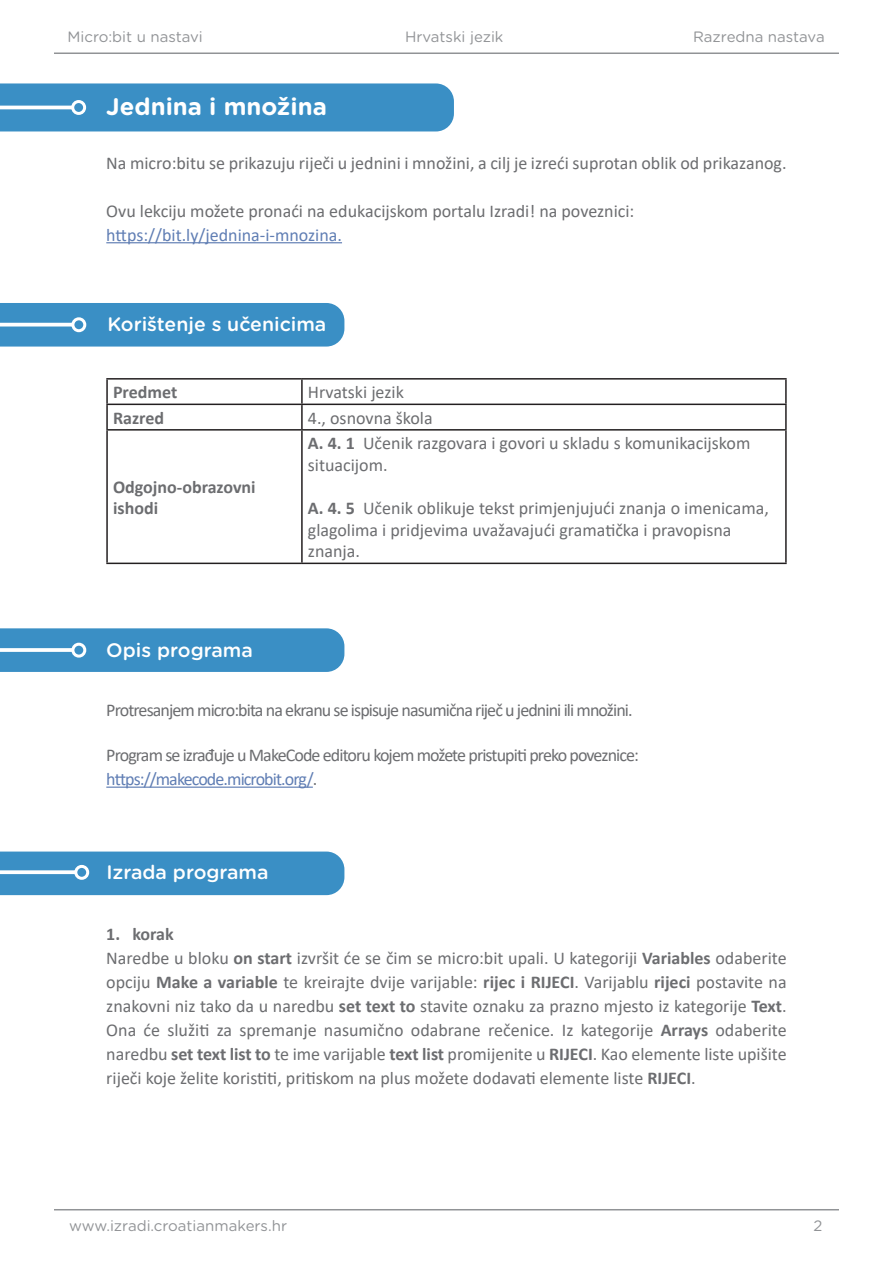
<style>
.page{position:relative;width:893px;height:1263px;background:#fff}
.page>*{position:absolute;margin:0;border:0;box-sizing:border-box;transform-origin:0 0}
.t1{font:700 24px "Gotham Rounded";color:#fff}
.t2{font:500 19.5px "Gotham Rounded";color:#fff}
.t3{font:18px/24px "Calibri";color:#6c6d70}
.t4{font:18px "Calibri";letter-spacing:-.05em;color:#6c6d70}
.List_Paragraph{font:700 18px/21.6px "Calibri";color:#6c6d70}
.t5{font:18px "Calibri";color:#607eb4}
.t6{font:18px "Calibri";letter-spacing:-.05em;color:#607eb4}
.t7{font:15px "Gotham Rounded";color:#919396}
.s1{font-weight:700}
.s2{color:#6c6d70}
</style>
<div class="page">
<hr style="left:54px;top:53px;width:785px;height:1px;background:#919396">
<hr style="left:54px;top:1209px;width:785px;height:1px;background:#919396">
<div style="left:0;top:83px;width:454px;height:48px;background:#3a8fc5"></div>
<hr style="left:106px;top:242px;width:236px;height:1px;background:#607eb4">
<div style="left:0;top:303px;width:344px;height:44px;background:#3a8fc5"></div>
<hr style="left:0;top:106px;width:73px;height:3px;background:#fff">
<div style="left:71px;top:100px;width:15px;height:15px;border:3px solid #fff;border-radius:50%"></div>
<hr style="left:0;top:323px;width:73px;height:3px;background:#fff">
<div style="left:71px;top:317px;width:15px;height:15px;border:3px solid #fff;border-radius:50%"></div>
<hr style="left:106px;top:786px;width:207px;height:2px;background:#607eb4">
<div style="left:0;top:628px;width:344px;height:44px;background:#3a8fc5"></div>
<svg style="left:0;top:648px;width:71px;height:4px"></svg>
<div style="left:71px;top:643px;width:15px;height:15px;border:3px solid #fff;border-radius:50%"></div>
<hr style="left:106px;top:378px;width:196px;height:2px;background:#231f20">
<hr style="left:106px;top:380px;width:2px;height:24px;background:#231f20">
<hr style="left:302px;top:378px;width:485px;height:2px;background:#231f20">
<hr style="left:301px;top:380px;width:2px;height:24px;background:#231f20">
<hr style="left:785px;top:380px;width:2px;height:24px;background:#231f20">
<hr style="left:106px;top:404px;width:196px;height:1px;background:#231f20">
<hr style="left:106px;top:405px;width:2px;height:24px;background:#231f20">
<hr style="left:302px;top:404px;width:485px;height:1px;background:#231f20">
<hr style="left:301px;top:405px;width:2px;height:24px;background:#231f20">
<hr style="left:785px;top:405px;width:2px;height:24px;background:#231f20">
<hr style="left:106px;top:429px;width:196px;height:2px;background:#231f20">
<hr style="left:106px;top:431px;width:2px;height:132px;background:#231f20">
<hr style="left:302px;top:429px;width:485px;height:2px;background:#231f20">
<hr style="left:301px;top:431px;width:2px;height:132px;background:#231f20">
<hr style="left:785px;top:431px;width:2px;height:132px;background:#231f20">
<hr style="left:106px;top:563px;width:196px;height:1px;background:#231f20">
<hr style="left:302px;top:563px;width:485px;height:1px;background:#231f20">
<div style="left:0;top:851px;width:344px;height:44px;background:#3a8fc5"></div>
<svg style="left:0;top:870px;width:74px;height:4px"></svg>
<div style="left:74px;top:865px;width:15px;height:15px;border:3px solid #fff;border-radius:50%"></div>
<p class="t7" style="left:68px;top:26px;width:137px">Micro:bit u nastavi</p>
<p class="t7" style="left:405px;top:26px;width:100px">Hrvatski jezik</p>
<p class="t7" style="left:693px;top:26px;width:133px">Razredna nastava</p>
<p class="t1" style="left:106px;top:89px;width:222px">Jednina i množina</p>
<p class="t3" style="left:106px;top:150px;width:682px">Na micro:bitu se prikazuju riječi u jednini i množini, a cilj je izreći suprotan oblik od prikazanog.</p>
<p class="t3" style="left:106px;top:198px;width:530px">Ovu lekciju možete pronaći na edukacijskom portalu Izradi! na poveznici:</p>
<p class="t5" style="left:106px;top:222px;width:237px">https://bit.ly/jednina-i-mnozina.</p>
<p class="t2" style="left:108px;top:310px;width:220px">Korištenje s učenicima</p>
<p class="List_Paragraph" style="left:113px;top:381px;width:66px">Predmet</p>
<p class="t3" style="left:308px;top:380px;width:97px">Hrvatski jezik</p>
<p class="List_Paragraph" style="left:113px;top:407px;width:53px">Razred</p>
<p class="t3" style="left:308px;top:405px;width:126px">4., osnovna škola</p>
<p class="List_Paragraph" style="left:113px;top:475px;width:144px">Odgojno-obrazovni ishodi</p>
<p class="t2" style="left:106px;top:636px;width:148px">Opis programa</p>
<p class="t3" style="left:308px;top:432px;width:444px;line-height:21.6px"><span class="s1">A. 4. 1</span> Učenik razgovara i govori u skladu s komunikacijskom situacijom.</p>
<p class="t3" style="left:308px;top:497px;width:462px;line-height:21.6px"><span class="s1">A. 4. 5</span> Učenik oblikuje tekst primjenjujući znanja o imenicama, glagolima i pridjevima uvažavajući gramatička i pravopisna znanja.</p>
<p class="t4" style="left:106px;top:698px;width:528px">Protresanjem micro:bita na ekranu se ispisuje nasumična riječ u jednini ili množini.</p>
<p class="t4" style="left:106px;top:743px;width:534px">Program se izrađuje u MakeCode editoru kojem možete pristupiti preko poveznice:</p>
<p class="t6" style="left:106px;top:767px;width:213px">https://makecode.microbit.org/<span class="s2">.</span></p>
<p class="t2" style="left:106px;top:858px;width:164px">Izrada programa</p>
<p class="List_Paragraph" style="left:106px;top:922px;width:69px">1. korak</p>
<p class="t3" style="left:106px;top:945px;width:682px;text-align:justify">Naredbe u bloku <span class="s1">on start</span> izvršit će se čim se micro:bit upali. U kategoriji <span class="s1">Variables</span> odaberite opciju <span class="s1">Make a variable</span> te kreirajte dvije varijable: <span class="s1">rijec i RIJECI</span>. Varijablu <span class="s1">rijeci</span> postavite na znakovni niz tako da u naredbu <span class="s1">set text to</span> stavite oznaku za prazno mjesto iz kategorije <span class="s1">Text</span>.<br>Ona će služiti za spremanje nasumično odabrane rečenice. Iz kategorije <span class="s1">Arrays</span> odaberite naredbu <span class="s1">set text list to</span> te ime varijable <span class="s1">text list</span> promijenite u <span class="s1">RIJECI</span>. Kao elemente liste upišite riječi koje želite koristiti, pritiskom na plus možete dodavati elemente liste <span class="s1">RIJECI</span>.</p>
<p class="t7" style="left:69px;top:1216px;width:219px">www.izradi.croatianmakers.hr</p>
<p class="t7" style="left:813px;top:1216px;width:10px">2</p>
</div>
